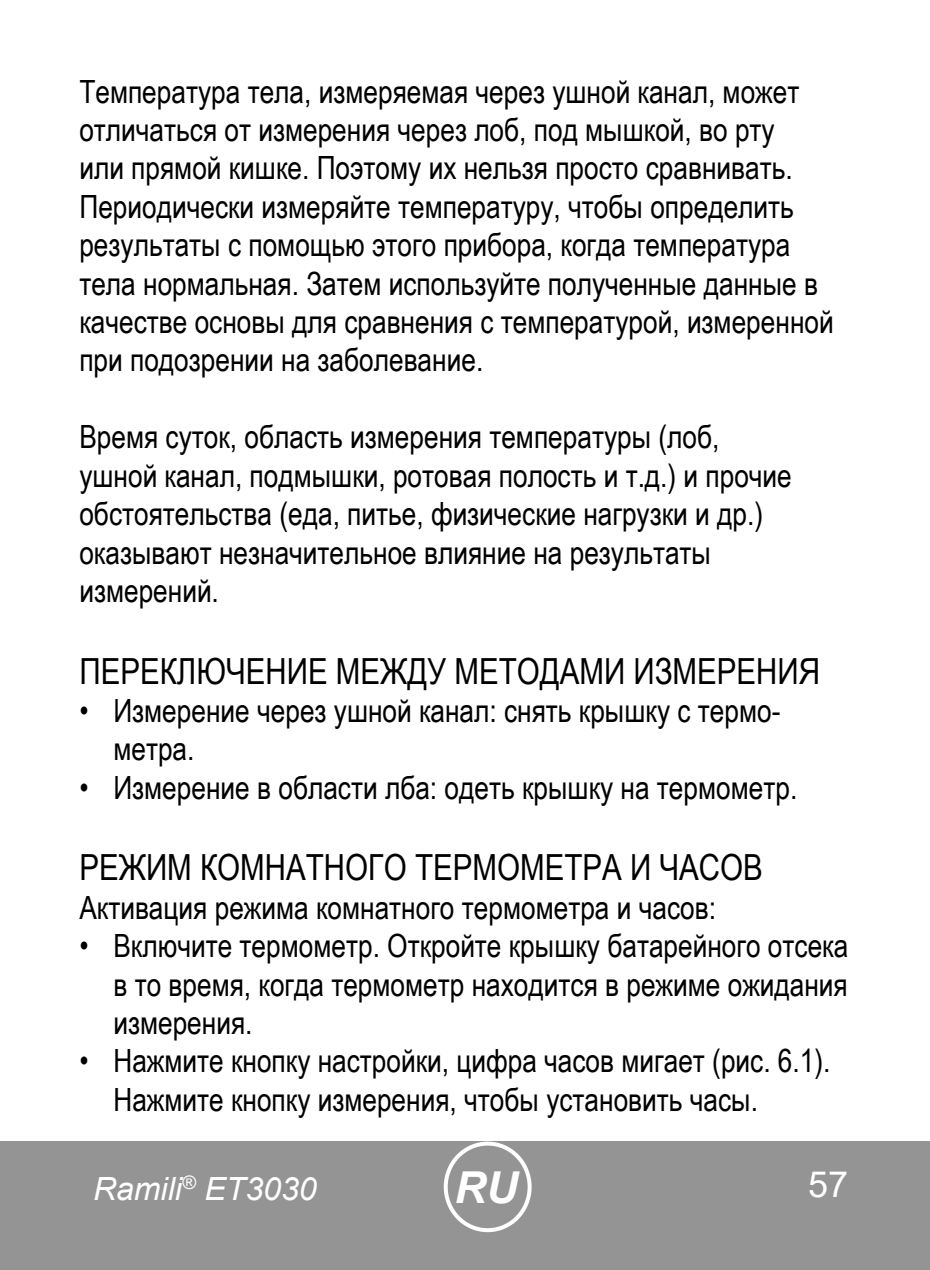
<style>
.page{position:relative;width:930px;height:1270px;background:#fff}
.page>*{position:absolute;margin:0;border:0;box-sizing:border-box;transform-origin:0 0}
.t1{font:italic 700 44px "Arial";color:#fff}
.t2{font:36px "Arial Narrow";color:#000}
.t3{font:36px "Arial";color:#fff}
.t4{font:32px/38.4px "Arial Narrow";color:#000}
.t5{font:italic 32px "Arial";color:#fff}
</style>
<div class="page">
<div style="left:0;top:1142px;width:930px;height:128px;background:#949494"></div>
<div style="left:444px;top:1142px;width:87px;height:90px;border:4px solid #fff;border-radius:50%"></div>
<p class="t4" style="left:79px;top:71px;width:756px">Температура тела, измеряемая через ушной канал, может отличаться от измерения через лоб, под мышкой, во рту<br>или прямой кишке. Поэтому их нельзя просто сравнивать.<br>Периодически измеряйте температуру, чтобы определить результаты с помощью этого прибора, когда температура тела нормальная. Затем используйте полученные данные в качестве основы для сравнения с температурой, измеренной при подозрении на заболевание.</p>
<p class="t4" style="left:79px;top:417px;width:714px">Время суток, область измерения температуры (лоб, ушной канал, подмышки, ротовая полость и т.д.) и прочие обстоятельства (еда, питье, физические нагрузки и др.) оказывают незначительное влияние на результаты измерений.</p>
<p class="t2" style="left:79px;top:644px;width:742px">ПЕРЕКЛЮЧЕНИЕ МЕЖДУ МЕТОДАМИ ИЗМЕРЕНИЯ</p>
<p class="t4" style="left:113px;top:690px;width:669px;text-indent:-34px">• Измерение через ушной канал: снять крышку с термо&shy;метра.</p>
<p class="t4" style="left:79px;top:767px;width:719px">• Измерение в области лба: одеть крышку на термометр.</p>
<p class="t2" style="left:79px;top:841px;width:685px">РЕЖИМ КОМНАТНОГО ТЕРМОМЕТРА И ЧАСОВ</p>
<p class="t4" style="left:79px;top:887px;width:638px">Активация режима комнатного термометра и часов:</p>
<p class="t4" style="left:113px;top:925px;width:736px;text-align:justify;text-indent:-34px">• Включите термометр. Откройте крышку батарейного отсека в то время, когда термометр находится в режиме ожидания измерения.</p>
<p class="t4" style="left:113px;top:1041px;width:718px;text-indent:-34px">• Нажмите кнопку настройки, цифра часов мигает (рис. 6.1).<br>Нажмите кнопку измерения, чтобы установить часы.</p>
<p class="t5" style="left:93px;top:1168px;width:225px">Ramili<sup>®</sup> ET3030</p>
<h1 class="t1" style="left:454px;top:1158px;width:65px">RU</h1>
<p class="t3" style="left:808px;top:1159px;width:42px">57</p>
</div>
